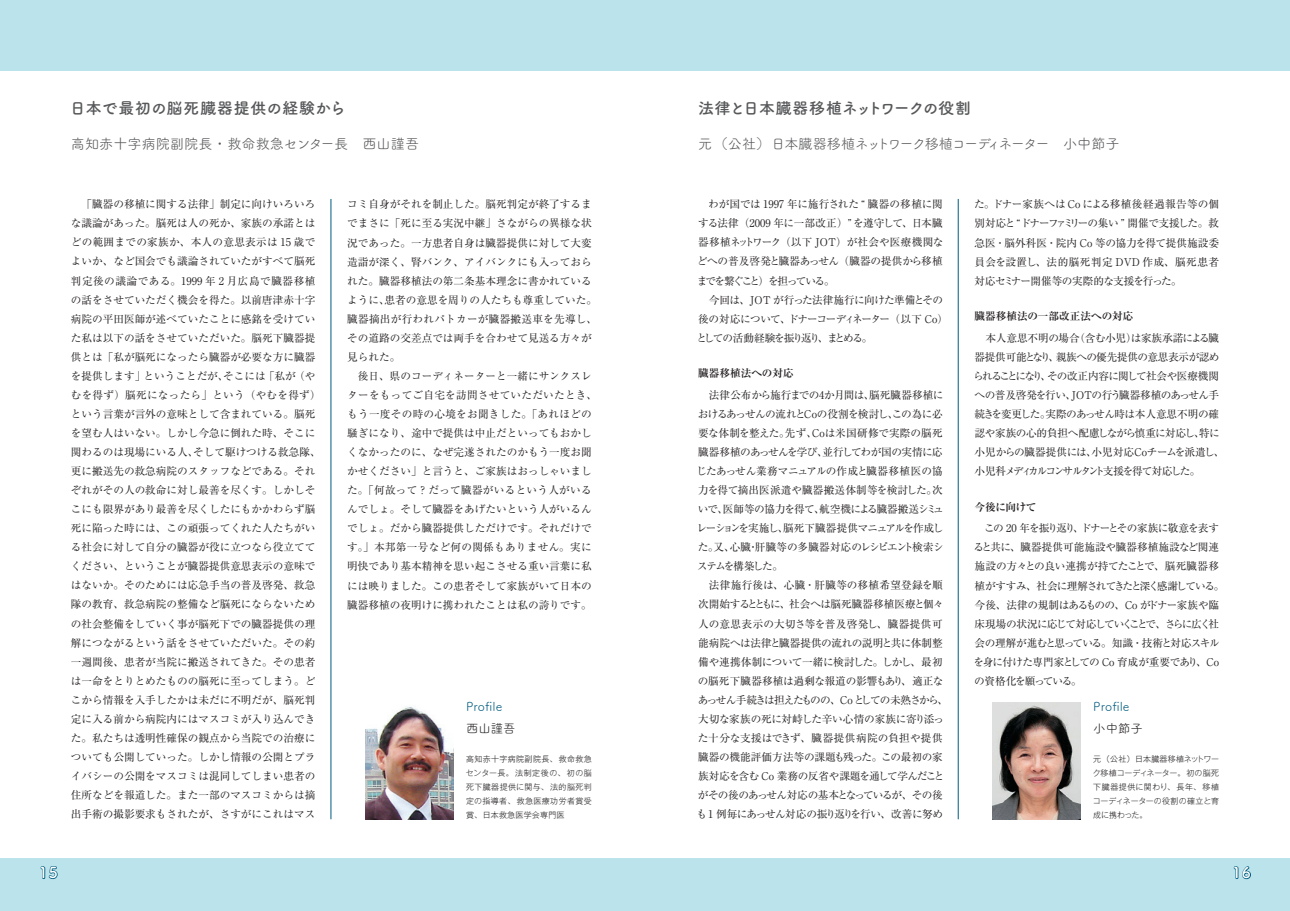
<style>
.page{position:relative;width:1290px;height:911px;background:#fff}
.page>*{position:absolute;margin:0;border:0;box-sizing:border-box;transform-origin:0 0}
.t1{font:700 16px "Tsuku A Rd Gothic";color:#57585a}
.t2{font:700 16px "Tsuku A Rd Gothic";letter-spacing:.03em;color:#57585a}
.t3{font:700 15px "Tsuku A Rd Gothic";color:#fff}
.t4{font:14.12px "Tsuku A Rd Gothic";letter-spacing:-.08em;color:#57585a}
.t5{font:14.12px "Tsuku A Rd Gothic";color:#57585a}
.t6{font:12.38px "Tsuku A Rd Gothic";color:#005b7f}
.t7{font:12.38px "Tsuku A Rd Gothic";color:#231f20}
.t8{font:10.62px/19px "Ryumin Pr 6";color:#231f20;text-align:justify}
.t9{font:10.62px/19px "Ryumin Pr 6";letter-spacing:-.03em;color:#231f20}
.t10{font:10.62px/19px "Ryumin Pr 6";letter-spacing:-.06em;color:#231f20}
.t11{font:10.62px/19px "Ryumin Pr 6";letter-spacing:-.045em;color:#231f20}
.t12{font:10.62px/19px "Ryumin Pr 6";letter-spacing:-.07em;color:#231f20}
.t13{font:700 10.62px "Ryumin Pr 6";color:#231f20}
.t14{font:300 8px/14.1px "Gothic MB101 Pr 6";letter-spacing:.035em;color:#231f20;text-align:justify}
</style>
<div class="page">
<div style="left:0;top:0;width:1290px;height:71px;background:#bbe3eb"></div>
<div style="left:0;top:857px;width:1290px;height:54px;background:#bbe3eb"></div>
<hr style="left:331px;top:199px;width:1px;height:620px;background:#005b7f">
<img style="left:365px;top:707px;width:89px;height:112px">
<img style="left:992px;top:702px;width:89px;height:117px">
<hr style="left:958px;top:199px;width:1px;height:620px;background:#005b7f">
<svg style="left:1233px;top:866px;width:18px;height:14px"></svg>
<svg style="left:40px;top:857px;width:18px;height:22px"></svg>
<h1 class="t2" style="left:70px;top:95px;width:277px">日本で最初の脳死臓器提供の経験から</h1>
<h3 class="t5" style="left:71px;top:133px;width:350px">高知赤十字病院副院長・救命救急センター長　西山謹吾</h3>
<p class="t8" style="left:71px;top:194px;width:251px;text-align:center">「臓器の移植に関する法律」制定に向けいろいろ<br>な議論があった。脳死は人の死か、家族の承諾とはどの範囲までの家族か、本人の意思表示は 15 歳でよいか、など国会でも議論されていたがすべて脳死判定後の議論である。1999 年 2 月広島で臓器移植の話をさせていただく機会を得た。以前唐津赤十字病院の平田医師が述べていたことに感銘を受けていた私は以下の話をさせていただいた。脳死下臓器提供とは「私が脳死になったら臓器が必要な方に臓器を提供します」ということだが、そこには「私が（やむを得ず）脳死になったら」という（やむを得ず）という言葉が言外の意味として含まれている。脳死を望む人はいない。しかし今急に倒れた時、そこに関わるのは現場にいる人、そして駆けつける救急隊、更に搬送先の救急病院のスタッフなどである。それぞれがその人の救命に対し最善を尽くす。しかしそこにも限界があり最善を尽くしたにもかかわらず脳死に陥った時には、この頑張ってくれた人たちがいる社会に対して自分の臓器が役に立つなら役立ててください、ということが臓器提供意思表示の意味ではないか。そのためには応急手当の普及啓発、救急隊の教育、救急病院の整備など脳死にならないための社会整備をしていく事が脳死下での臓器提供の理解につながるという話をさせていただいた。その約一週間後、患者が当院に搬送されてきた。その患者は一命をとりとめたものの脳死に至ってしまう。どこから情報を入手したかは未だに不明だが、脳死判定に入る前から病院内にはマスコミが入り込んできた。私たちは透明性確保の観点から当院での治療についても公開していった。しかし情報の公開とプライバシーの公開をマスコミは混同してしまい患者の住所などを報道した。また一部のマスコミからは摘出手術の撮影要求もされたが、さすがにこれはマス</p>
<p class="t8" style="left:347px;top:194px;width:251px;text-align:left">コミ自身がそれを制止した。脳死判定が終了するまでまさに「死に至る実況中継」さながらの異様な状況であった。一方患者自身は臓器提供に対して大変造詣が深く、腎バンク、アイバンクにも入っておられた。臓器移植法の第二条基本理念に書かれているように、患者の意思を周りの人たちも尊重していた。臓器摘出が行われパトカーが臓器搬送車を先導し、その道路の交差点では両手を合わせて見送る方々が見られた。</p>
<p class="t8" style="left:347px;top:366px;width:251px;text-align:center">後日、県のコーディネーターと一緒にサンクスレ<br>ターをもってご自宅を訪問させていただいたとき、もう一度その時の心境をお聞きした。「あれほどの騒ぎになり、途中で提供は中止だといってもおかしくなかったのに、なぜ完遂されたのかもう一度お聞かせください」と言うと、ご家族はおっしゃいました。「何故って？だって臓器がいるという人がいるんでしょ。そして臓器をあげたいという人がいるんでしょ。だから臓器提供しただけです。それだけです。」本邦第一号など何の関係もありません。実に明快であり基本精神を思い起こさせる重い言葉に私には映りました。この患者そして家族がいて日本の臓器移植の夜明けに携われたことは私の誇りです。</p>
<p class="t6" style="left:466px;top:697px;width:38px">Profile</p>
<p class="t7" style="left:466px;top:719px;width:51px">西山謹吾</p>
<p class="t14" style="left:466px;top:751px;width:128px">高知赤十字病院副院長、救命救急センター長。法制定後の、初の脳死下臓器提供に関与、法的脳死判定の指導者、救急医療功労者賞受賞、日本救急医学会専門医</p>
<h1 class="t1" style="left:698px;top:95px;width:274px">法律と日本臓器移植ネットワークの役割</h1>
<h3 class="t4" style="left:698px;top:133px;width:423px">元（公社）日本臓器移植ネットワーク移植コーディネーター　小中節子</h3>
<p class="t8" style="left:697px;top:194px;width:248px;text-indent:11px">わが国では 1997 年に施行された “ 臓器の移植に関する法律（2009 年に一部改正）”を遵守して、日本臓器移植ネットワーク（以下 JOT）が社会や医療機関などへの普及啓発と臓器あっせん（臓器の提供から移植までを繋ぐこと）を担っている。</p>
<p class="t12" style="left:696px;top:289px;width:253px;text-indent:12px">今回は、JOT が行った法律施行に向けた準備とその後の対応について、ドナーコーディネーター（以下 Co）としての活動経験を振り返り、まとめる。</p>
<p class="t13" style="left:698px;top:365px;width:97px">臓器移植法への対応</p>
<p class="t8" style="left:696px;top:385px;width:249px">　法律公布から施行までの4か月間は、脳死臓器移植におけるあっせんの流れとCoの役割を検討し、この為に必要な体制を整えた。先ず、Coは米国研修で実際の脳死臓器移植のあっせんを学び、並行してわが国の実情に応じたあっせん業務マニュアルの作成と臓器移植医の協力を得て摘出医派遣や臓器搬送体制等を検討した。次いで、医師等の協力を得て、航空機による臓器搬送シミュレーションを実施し、脳死下臓器提供マニュアルを作成した。又、心臓・肝臓等の多臓器対応のレシピエント検索システムを構築した。</p>
<p class="t9" style="left:696px;top:575px;width:253px;text-indent:12px">法律施行後は、心臓・肝臓等の移植希望登録を順次開始するとともに、社会へは脳死臓器移植医療と個々人の意思表示の大切さ等を普及啓発し、臓器提供可能病院へは法律と臓器提供の流れの説明と共に体制整備や連携体制について一緒に検討した。しかし、最初の脳死下臓器移植は過剰な報道の影響もあり、適正なあっせん手続きは担えたものの、Co としての未熟さから、大切な家族の死に対峙した辛い心情の家族に寄り添った十分な支援はできず、臓器提供病院の負担や提供臓器の機能評価方法等の課題も残った。この最初の家族対応を含む Co 業務の反省や課題を通して学んだことがその後のあっせん対応の基本となっているが、その後も1 例毎にあっせん対応の振り返りを行い、改善に努め</p>
<p class="t8" style="left:974px;top:194px;width:247px">た。ドナー家族へは Co による移植後経過報告等の個別対応と“ドナーファミリーの集い ” 開催で支援した。救急医・脳外科医・院内 Co 等の協力を得て提供施設委員会を設置し、法的脳死判定 DVD 作成、脳死患者対応セミナー開催等の実際的な支援を行った。</p>
<p class="t13" style="left:974px;top:308px;width:160px">臓器移植法の一部改正法への対応</p>
<p class="t11" style="left:973px;top:328px;width:253px">　本人意思不明の場合（含む小児）は家族承諾による臓器提供可能となり、親族への優先提供の意思表示が認められることになり、その改正内容に関して社会や医療機関への普及啓発を行い、JOTの行う臓器移植のあっせん手続きを変更した。実際のあっせん時は本人意思不明の確認や家族の心的負担へ配慮しながら慎重に対応し、特に小児からの臓器提供には、小児対応Coチームを派遣し、小児科メディカルコンサルタント支援を得て対応した。</p>
<p class="t13" style="left:974px;top:498px;width:63px">今後に向けて</p>
<p class="t10" style="left:973px;top:518px;width:252px;text-indent:11px">この 20 年を振り返り、ドナーとその家族に敬意を表すると共に、臓器提供可能施設や臓器移植施設など関連施設の方々との良い連携が持てたことで、脳死臓器移植がすすみ、社会に理解されてきたと深く感謝している。今後、法律の規制はあるものの、Co がドナー家族や臨床現場の状況に応じて対応していくことで、さらに広く社会の理解が進むと思っている。知識・技術と対応スキルを身に付けた専門家としての Co 育成が重要であり、Coの資格化を願っている。</p>
<p class="t6" style="left:1093px;top:697px;width:38px">Profile</p>
<p class="t7" style="left:1093px;top:719px;width:51px">小中節子</p>
<p class="t14" style="left:1093px;top:751px;width:128px">元（公社）日本臓器移植ネットワーク移植コーディネーター。初の脳死下臓器提供に関わり、長年、移植コーディネーターの役割の確立と育成に携わった。</p>
<h2 class="t3" style="left:39px;top:861px;width:20px">15</h2>
<h2 class="t3" style="left:1232px;top:861px;width:20px">16</h2>
</div>
